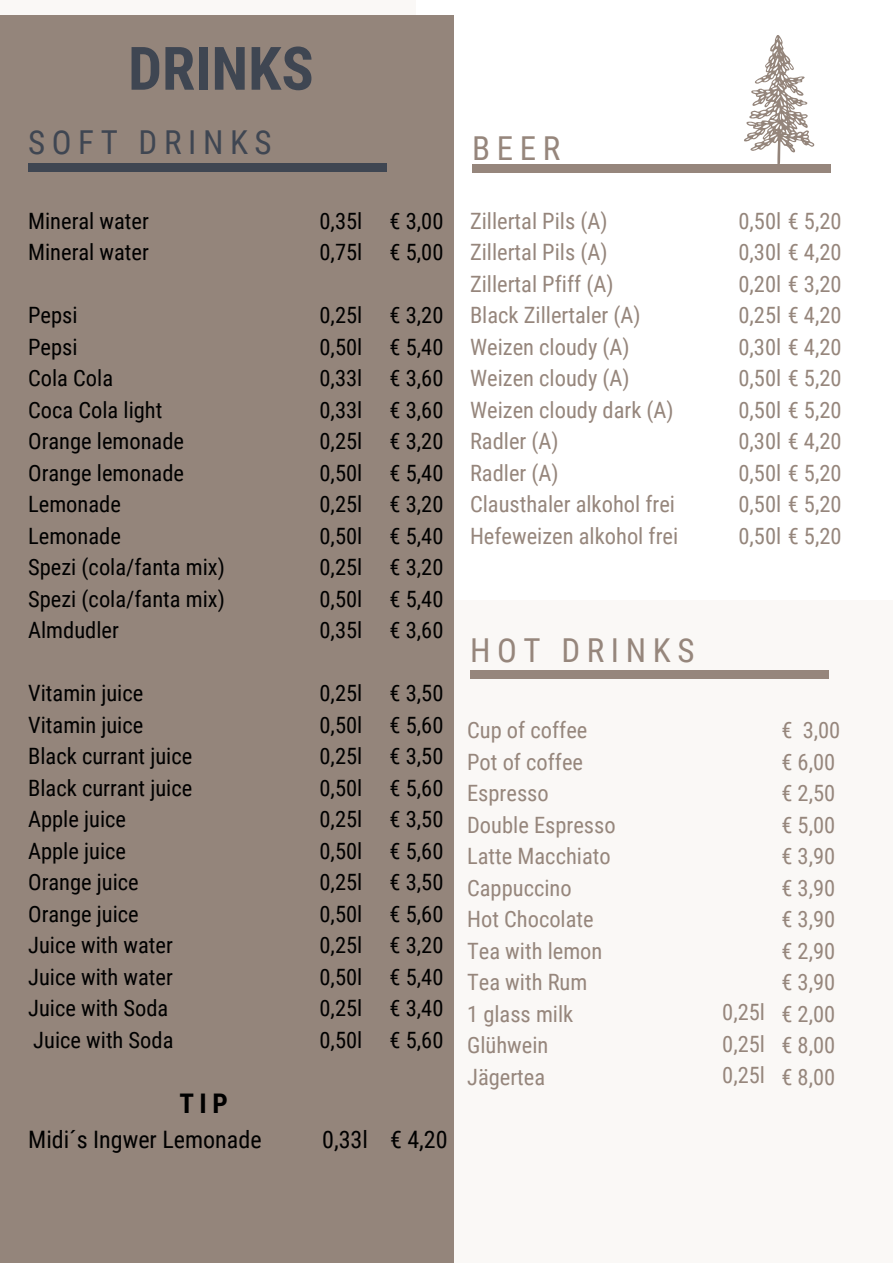
<style>
.page{position:relative;width:893px;height:1264px;background:#fff}
.page>*{position:absolute;margin:0;border:0;box-sizing:border-box;transform-origin:0 0}
.t1{font:700 60px "Roboto Condensed";color:#3f4652}
.t2{font:33px "Roboto Condensed";letter-spacing:.2em;color:#96867c}
.t3{font:33px "Roboto Condensed";letter-spacing:.2em;color:#3f4652}
.t4{font:700 27px "Roboto Condensed";color:#000}
.t5{font:24px "Roboto Condensed";color:#000}
.t6{font:22.5px/31.5px "Roboto Condensed";color:#000}
.t7{font:22.5px/31.5px "Roboto Condensed";color:#96867c}
.t8{font:22.5px/31.5px "Roboto Condensed";color:#94857b;text-align:justify}
.s1{color:#96867c}
</style>
<div class="page">
<div style="left:416px;top:603px;width:476px;height:658px;background:#faf8f6"></div>
<div style="left:0;top:15px;width:453px;height:1247px;background:#94857b"></div>
<div style="left:28px;top:163px;width:359px;height:8px;background:#3f4652"></div>
<div style="left:472px;top:165px;width:358px;height:8px;background:#96867c"></div>
<div style="left:470px;top:670px;width:358px;height:8px;background:#96867c"></div>
<svg style="left:743px;top:35px;width:71px;height:130px"></svg>
<h1 class="t1" style="left:128px;top:34px;width:187px">DRINKS</h1>
<h2 class="t3" style="left:28px;top:124px;width:245px">SOFT DRINKS</h2>
<p class="t6" style="left:28px;top:205px;width:122px">Mineral water<br>Mineral water</p>
<p class="t6" style="left:319px;top:205px;width:44px">0,35l<br>0,75l</p>
<p class="t6" style="left:389px;top:205px;width:55px">€ 3,00 € 5,00</p>
<p class="t6" style="left:28px;top:300px;width:198px">Pepsi<br>Pepsi<br>Cola Cola<br>Coca Cola light<br>Orange lemonade<br>Orange lemonade<br>Lemonade<br>Lemonade<br>Spezi (cola/fanta mix)<br>Spezi (cola/fanta mix)<br>Almdudler</p>
<p class="t6" style="left:319px;top:300px;width:44px;text-align:justify">0,25l 0,50l 0,33l 0,33l 0,25l 0,50l 0,25l 0,50l 0,25l 0,50l 0,35l</p>
<p class="t6" style="left:389px;top:300px;width:55px;text-align:justify">€ 3,20 € 5,40 € 3,60 € 3,60 € 3,20 € 5,40 € 3,20 € 5,40 € 3,20 € 5,40 € 3,60</p>
<p class="t6" style="left:28px;top:677px;width:165px">Vitamin juice<br>Vitamin juice<br>Black currant juice<br>Black currant juice<br>Apple juice<br>Apple juice<br>Orange juice<br>Orange juice<br>Juice with water<br>Juice with water<br>Juice with Soda<br>Juice with Soda</p>
<p class="t6" style="left:319px;top:677px;width:44px;text-align:justify">0,25l 0,50l 0,25l 0,50l 0,25l 0,50l 0,25l 0,50l 0,25l 0,50l 0,25l 0,50l</p>
<p class="t6" style="left:389px;top:677px;width:55px;text-align:justify">€ 3,50 € 5,60 € 3,50 € 5,60 € 3,50 € 5,60 € 3,50 € 5,60 € 3,20 € 5,40 € 3,40 € 5,60</p>
<p class="t4" style="left:179px;top:1088px;width:50px">TIP</p>
<p class="t5" style="left:28px;top:1125px;width:235px">Midi´s Ingwer Lemonade</p>
<p class="t5" style="left:322px;top:1125px;width:127px">0,33l € 4,20</p>
<h2 class="t2" style="left:472px;top:129px;width:89px">BEER</h2>
<p class="t7" style="left:470px;top:205px;width:210px">Zillertal Pils (A)<br>Zillertal Pils (A)<br>Zillertal Pfiff (A)<br>Black Zillertaler (A)<br>Weizen cloudy (A)<br>Weizen cloudy (A)<br>Weizen cloudy dark (A)<br>Radler (A)<br>Radler (A)<br>Clausthaler alkohol frei<br>Hefeweizen alkohol frei</p>
<p class="t8" style="left:738px;top:205px;width:105px">0,50l <span class="s1">€ 5,20<br></span>0,30l <span class="s1">€ 4,20<br></span>0,20l <span class="s1">€ 3,20<br></span>0,25l <span class="s1">€ 4,20<br></span>0,30l <span class="s1">€ 4,20<br></span>0,50l <span class="s1">€ 5,20<br></span>0,50l <span class="s1">€ 5,20<br></span>0,30l <span class="s1">€ 4,20<br></span>0,50l <span class="s1">€ 5,20<br></span>0,50l <span class="s1">€ 5,20<br></span>0,50l <span class="s1">€ 5,20</span></p>
<h2 class="t2" style="left:470px;top:631px;width:226px">HOT DRINKS</h2>
<p class="t7" style="left:467px;top:715px;width:150px">Cup of coffee<br>Pot of coffee<br>Espresso<br>Double Espresso<br>Latte Macchiato<br>Cappuccino<br>Hot Chocolate<br>Tea with lemon<br>Tea with Rum<br>1 glass milk<br>Glühwein<br>Jägertea</p>
<p class="t7" style="left:722px;top:997px;width:44px;text-align:justify">0,25l 0,25l 0,25l</p>
<p class="t7" style="left:781px;top:715px;width:61px">€ 3,00 € 6,00 € 2,50 € 5,00 € 3,90 € 3,90 € 3,90 € 2,90 € 3,90 € 2,00 € 8,00 € 8,00</p>
</div>
